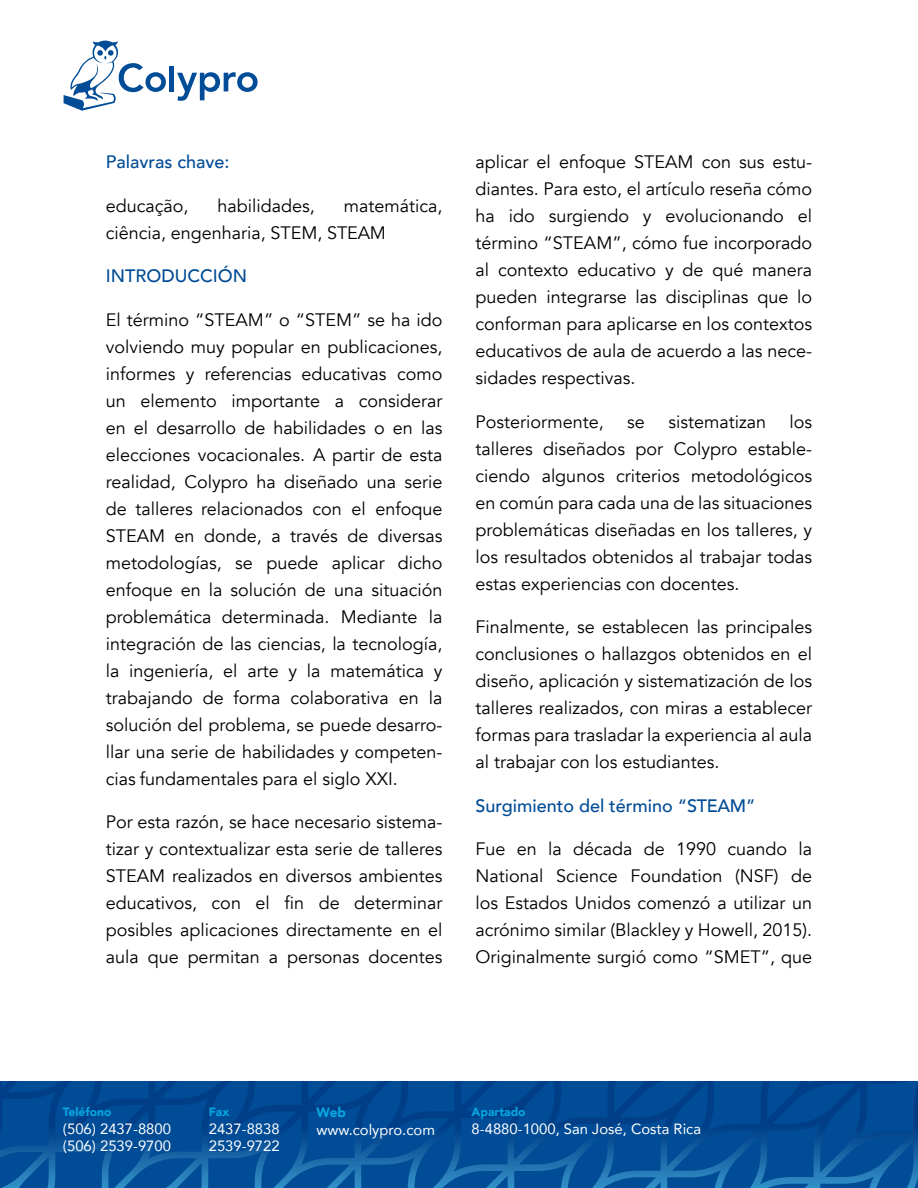
<style>
.page{position:relative;width:918px;height:1188px;background:#fff}
.page>*{position:absolute;margin:0;border:0;box-sizing:border-box;transform-origin:0 0}
.texto{font:18px/27px "Avenir";color:#000;text-align:justify}
.subtitulo{font:500 18px "Avenir";color:#004b95}
.t1{font:14.85px/17.9px "Avenir";color:#fff}
.t2{font:900 13.5px "Avenir";color:#06a7e0}
.t3{font:900 12px "Avenir";color:#06a7e0}
</style>
<div class="page">
<hr style="left:170px;top:66px;width:4px;height:25px;background:#004c97">
<svg style="left:177px;top:72px;width:81px;height:29px"></svg>
<svg style="left:64px;top:41px;width:102px;height:70px"></svg>
<svg style="left:813px;top:1082px;width:105px;height:106px;background:#055098"></svg>
<svg style="left:0;top:1082px;width:813px;height:106px;background:#044e97"></svg>
<p class="subtitulo" style="left:106px;top:146px;width:125px">Palavras chave:</p>
<p class="texto" style="left:106px;top:192px;width:84px">educação,</p>
<p class="texto" style="left:217px;top:192px;width:99px">habilidades,</p>
<p class="texto" style="left:106px;top:192px;width:338px;text-indent:238px">matemática, ciência, engenharia, STEM, STEAM</p>
<p class="subtitulo" style="left:106px;top:260px;width:143px">INTRODUCCIÓN</p>
<p class="texto" style="left:106px;top:306px;width:338px">El término “STEAM” o “STEM” se ha ido volviendo muy popular en publicaciones, informes y referencias educativas como un elemento importante a considerar en el desarrollo de habilidades o en las elecciones vocacionales. A partir de esta realidad, Colypro ha diseñado una serie de talleres relacionados con el enfoque STEAM en donde, a través de diversas metodologías, se puede aplicar dicho enfoque en la solución de una situación problemática determinada. Mediante la integración de las ciencias, la tecnología, la ingeniería, el arte y la matemática y trabajando de forma colaborativa en la solución del problema, se puede desarro&shy;llar una serie de habilidades y competen&shy;cias fundamentales para el siglo XXI.</p>
<p class="texto" style="left:106px;top:809px;width:338px">Por esta razón, se hace necesario sistema&shy;tizar y contextualizar esta serie de talleres STEAM realizados en diversos ambientes educativos, con el fin de determinar posibles aplicaciones directamente en el aula que permitan a personas docentes</p>
<p class="texto" style="left:476px;top:149px;width:338px">aplicar el enfoque STEAM con sus estu&shy;diantes. Para esto, el artículo reseña cómo ha ido surgiendo y evolucionando el término “STEAM”, cómo fue incorporado al contexto educativo y de qué manera pueden integrarse las disciplinas que lo conforman para aplicarse en los contextos educativos de aula de acuerdo a las nece&shy;sidades respectivas.</p>
<p class="texto" style="left:476px;top:408px;width:130px">Posteriormente,</p>
<p class="texto" style="left:627px;top:408px;width:19px">se</p>
<p class="texto" style="left:668px;top:408px;width:99px">sistematizan</p>
<p class="texto" style="left:476px;top:408px;width:338px;text-indent:314px">los talleres diseñados por Colypro estable&shy;ciendo algunos criterios metodológicos en común para cada una de las situaciones problemáticas diseñadas en los talleres, y los resultados obtenidos al trabajar todas estas experiencias con docentes.</p>
<p class="texto" style="left:476px;top:614px;width:338px">Finalmente, se establecen las principales conclusiones o hallazgos obtenidos en el diseño, aplicación y sistematización de los talleres realizados, con miras a establecer formas para trasladar la experiencia al aula al trabajar con los estudiantes.</p>
<p class="subtitulo" style="left:476px;top:790px;width:281px">Surgimiento del término “STEAM”</p>
<p class="texto" style="left:476px;top:836px;width:338px">Fue en la década de 1990 cuando la National Science Foundation (NSF) de los Estados Unidos comenzó a utilizar un acrónimo similar (Blackley y Howell, 2015).<br>Originalmente surgió como “SMET”, que</p>
<p class="t3" style="left:63px;top:1101px;width:50px">Teléfono</p>
<p class="t1" style="left:63px;top:1119px;width:110px">(506) 2437-8800 (506) 2539-9700</p>
<p class="t3" style="left:209px;top:1101px;width:22px">Fax</p>
<p class="t1" style="left:209px;top:1119px;width:72px">2437-8838<br>2539-9722</p>
<p class="t2" style="left:317px;top:1101px;width:31px">Web</p>
<p class="t1" style="left:317px;top:1120px;width:120px">www.colypro.com</p>
<p class="t3" style="left:472px;top:1101px;width:55px">Apartado</p>
<p class="t1" style="left:472px;top:1119px;width:231px">8-4880-1000, San José, Costa Rica</p>
</div>
